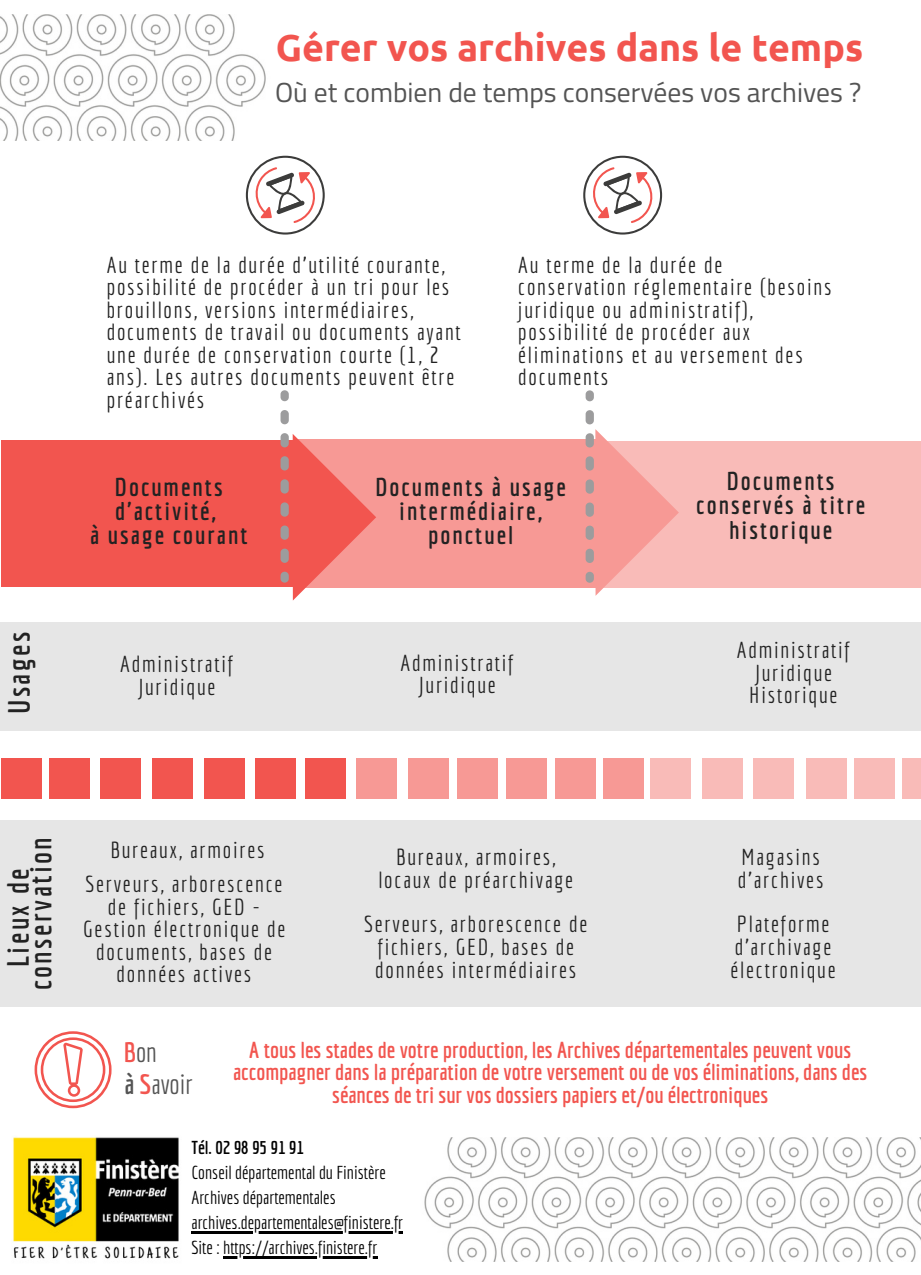
<style>
.page{position:relative;width:921px;height:1275px;background:#fff}
.page>*{position:absolute;margin:0;border:0;box-sizing:border-box;transform-origin:0 0}
.t1{font:700 37.5px "Ubuntu";color:#f2554f}
.t2{font:700 30px/22.5px "Economica";letter-spacing:.08em;color:#222;text-align:center}
.t3{font:27.5px "Titillium Web";color:#545454}
.t4{font:27.25px/31.8px "Economica";color:#545454}
.t5{font:700 25px/24.5px "Economica";letter-spacing:.08em;color:#222;text-align:center}
.t6{font:22.5px/22.5px "Economica";letter-spacing:.08em;color:#222;text-align:center}
.t7{font:700 22.5px/22.5px "Economica";color:#f2554f;text-align:center}
.t8{font:18.25px/25px "Economica";color:#000}
.t9{font:700 18.25px "Economica";color:#000}
.s1{font-weight:700;color:#f2554f}
.s2{font-weight:700}
</style>
<div class="page">
<img style="left:0;top:14px;width:266px;height:126px">
<div style="left:1px;top:440px;width:313px;height:147px;background:#f2554f"></div>
<div style="left:0;top:622px;width:921px;height:108px;background:#e6e6e6"></div>
<img style="left:424px;top:1137px;width:497px;height:124px">
<img style="left:13px;top:1137px;width:166px;height:122px">
<svg style="left:35px;top:1031px;width:77px;height:77px"></svg>
<svg style="left:246px;top:156px;width:79px;height:79px"></svg>
<svg style="left:583px;top:156px;width:79px;height:79px"></svg>
<div style="left:1px;top:759px;width:40px;height:40px;background:#f2554f"></div>
<div style="left:298px;top:439px;width:301px;height:148px;background:#f79995"></div>
<hr style="left:191px;top:1231px;width:212px;height:3px;background:#000">
<hr style="left:223px;top:1256px;width:154px;height:3px;background:#000">
<div style="left:0;top:820px;width:921px;height:187px;background:#e6e6e6"></div>
<div style="left:599px;top:441px;width:322px;height:146px;background:#f9bbb8"></div>
<div style="left:50px;top:759px;width:40px;height:40px;background:#f2554f"></div>
<div style="left:101px;top:759px;width:40px;height:40px;background:#f2554f"></div>
<div style="left:152px;top:759px;width:40px;height:40px;background:#f2554f"></div>
<div style="left:356px;top:759px;width:40px;height:40px;background:#f79995"></div>
<div style="left:555px;top:759px;width:40px;height:40px;background:#f79995"></div>
<div style="left:408px;top:759px;width:41px;height:40px;background:#f79995"></div>
<div style="left:457px;top:759px;width:40px;height:40px;background:#f79995"></div>
<div style="left:506px;top:759px;width:41px;height:40px;background:#f79995"></div>
<div style="left:603px;top:759px;width:40px;height:40px;background:#f79995"></div>
<div style="left:702px;top:759px;width:40px;height:40px;background:#f9bbb8"></div>
<div style="left:650px;top:759px;width:41px;height:40px;background:#f9bbb8"></div>
<div style="left:753px;top:759px;width:40px;height:40px;background:#f9bbb8"></div>
<div style="left:806px;top:759px;width:41px;height:40px;background:#f9bbb8"></div>
<div style="left:854px;top:759px;width:40px;height:40px;background:#f9bbb8"></div>
<div style="left:204px;top:759px;width:40px;height:40px;background:#f2554f"></div>
<div style="left:255px;top:759px;width:41px;height:40px;background:#f2554f"></div>
<div style="left:280px;top:390px;width:9px;height:11px;background:#9c9c9d;border-radius:4px"></div>
<svg style="left:280px;top:410px;width:96px;height:191px"></svg>
<div style="left:280px;top:572px;width:9px;height:11px;background:#9c9c9d;border-radius:4px"></div>
<div style="left:585px;top:390px;width:9px;height:11px;background:#9c9c9d;border-radius:4px"></div>
<svg style="left:512px;top:410px;width:167px;height:186px"></svg>
<div style="left:585px;top:572px;width:9px;height:11px;background:#9c9c9d;border-radius:4px"></div>
<div style="left:305px;top:759px;width:41px;height:40px;background:#f2554f"></div>
<div style="left:902px;top:759px;width:19px;height:40px;background:#f9bbb8"></div>
<h1 class="t1" style="left:276px;top:26px;width:589px">Gérer vos archives dans le temps</h1>
<p class="t3" style="left:275px;top:71px;width:588px">Où et combien de temps conservées vos archives ?</p>
<p class="t6" style="left:107px;top:253px;width:355px;text-align:left">Au terme de la durée d'utilité courante, possibilité de procéder à un tri pour les brouillons, versions intermédiaires, documents de travail ou documents ayant une durée de conservation courte (1, 2 ans). Les autres documents peuvent être préarchivés</p>
<p class="t6" style="left:518px;top:253px;width:315px;text-align:left">Au terme de la durée de conservation réglementaire (besoins juridique ou administratif), possibilité de procéder aux éliminations et au versement des documents</p>
<h2 class="t2" style="left:7px;top:714px;width:84px;rotate:-90deg">Usages</h2>
<p class="t5" style="left:90px;top:474px;width:159px">Documents d'activité,<br>à usage courant</p>
<p class="t6" style="left:120px;top:653px;width:114px">Administratif<br>Juridique</p>
<h2 class="t2" style="left:6px;top:990px;width:155px;rotate:-90deg">Lieux de conservation</h2>
<p class="t6" style="left:86px;top:832px;width:198px;line-height:34.2px">Bureaux, armoires<br>Serveurs, arborescence</p>
<p class="t6" style="left:83px;top:895px;width:204px">de fichiers, GED -<br>Gestion électronique de documents, bases de données actives</p>
<p class="t5" style="left:375px;top:474px;width:192px">Documents à usage intermédiaire, ponctuel</p>
<p class="t6" style="left:400px;top:651px;width:114px">Administratif<br>Juridique</p>
<p class="t5" style="left:696px;top:468px;width:170px">Documents conservés à titre historique</p>
<p class="t6" style="left:737px;top:639px;width:114px">Administratif<br>Juridique<br>Historique</p>
<p class="t6" style="left:378px;top:845px;width:196px">Bureaux, armoires, locaux de préarchivage</p>
<p class="t6" style="left:738px;top:845px;width:87px;text-align:left">Magasins d'archives</p>
<p class="t6" style="left:730px;top:913px;width:107px;text-align:left">Plateforme d'archivage électronique</p>
<p class="t6" style="left:364px;top:913px;width:225px">Serveurs, arborescence de fichiers, GED, bases de données intermédiaires</p>
<p class="t4" style="left:124px;top:1036px;width:70px"><span class="s1">B</span>on<br><span class="s2">à</span> <span class="s1">S</span>avoir</p>
<p class="t7" style="left:233px;top:1038px;width:636px">A tous les stades de votre production, les Archives départementales peuvent vous accompagner dans la préparation de votre versement ou de vos éliminations, dans des séances de tri sur vos dossiers papiers et/ou électroniques</p>
<p class="t9" style="left:191px;top:1136px;width:114px">Tél. 02 98 95 91 91</p>
<p class="t8" style="left:191px;top:1159px;width:213px">Conseil départemental du Finistère Archives départementales archives.departementales@finistere.fr Site : https://archives.finistere.fr</p>
</div>
